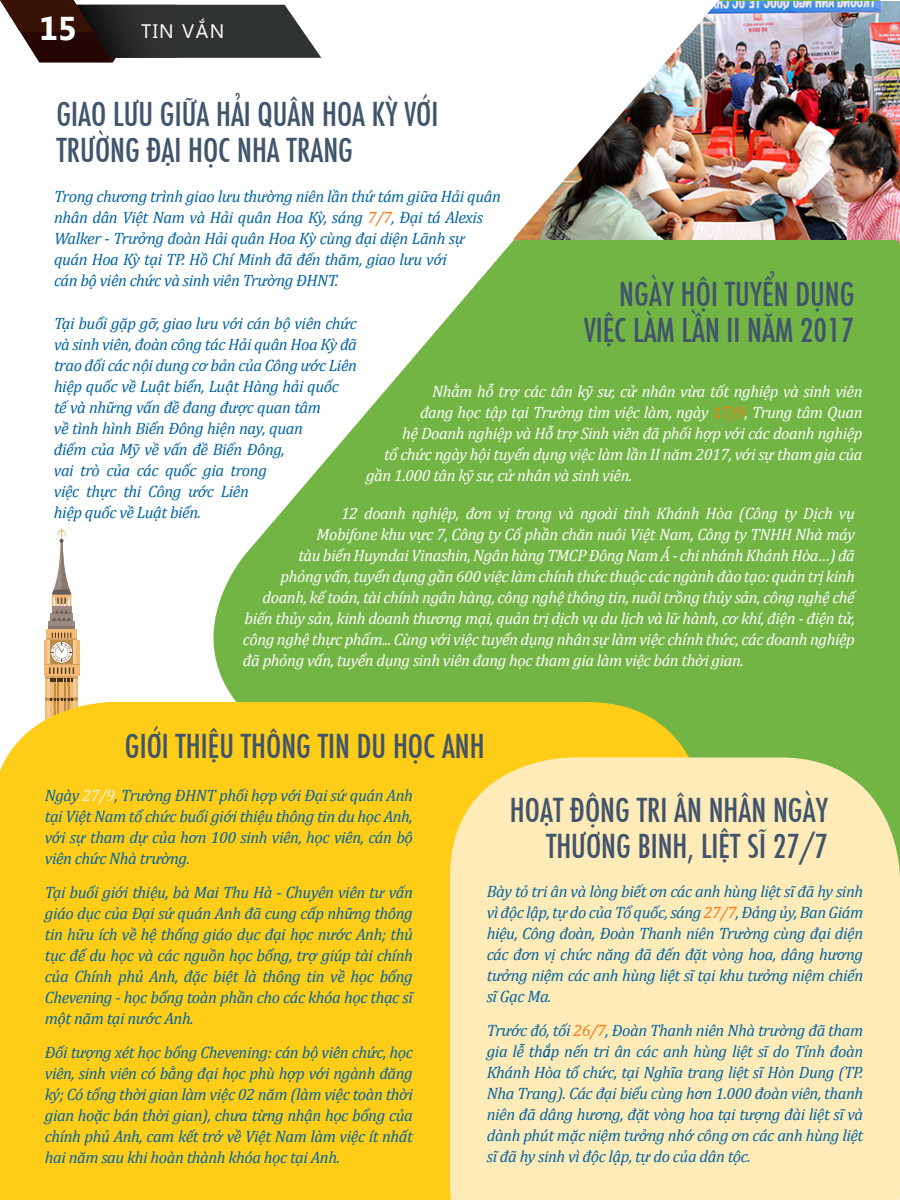
<style>
.page{position:relative;width:900px;height:1200px;background:#fff}
.page>*{position:absolute;margin:0;border:0;box-sizing:border-box;transform-origin:0 0}
.t1{font:36px/36px "SFU Function Condensed";color:#40546b;text-align:right}
.t2{font:700 33px "Segoe UI";color:#fff}
.t3{font:19.5px "Segoe UI";letter-spacing:.075em;color:#fff}
.t4{font:italic 16.5px/21px "Cambria";letter-spacing:-.025em;color:#0064a4;text-align:justify}
.t5{font:italic 16.5px "Cambria";letter-spacing:-.025em;color:#fff}
.s1{color:#f97712}
.s2{color:#f2f2f2}
</style>
<div class="page">
<svg style="left:216px;top:0;width:684px;height:758px;background:#83bd5a"></svg>
<svg style="left:0;top:0;width:321px;height:63px"></svg>
<div style="left:213px;top:255px;width:343px;height:407px;background:#73b545"></div>
<img style="left:213px;top:197px;width:320px;height:445px">
<img style="left:514px;top:1px;width:386px;height:243px">
<img style="left:366px;top:0;width:353px;height:239px">
<div style="left:44px;top:640px;width:36px;height:36px;background:#f2ba73"></div>
<div style="left:47px;top:629px;width:30px;height:11px;background:#f2ba73"></div>
<div style="left:49px;top:621px;width:26px;height:8px;background:#9c8a80"></div>
<div style="left:50px;top:614px;width:23px;height:7px;background:#9c8a80"></div>
<hr style="left:44px;top:664px;width:36px;height:1px;background:#d1a363">
<hr style="left:49px;top:626px;width:26px;height:3px;background:#87786e">
<hr style="left:50px;top:619px;width:23px;height:2px;background:#87786e">
<svg style="left:52px;top:527px;width:19px;height:94px"></svg>
<svg style="left:45px;top:633px;width:33px;height:69px"></svg>
<div style="left:0;top:702px;width:706px;height:498px;background:#ffcc17"></div>
<div style="left:450px;top:758px;width:450px;height:442px;background:#ffebb8"></div>
<div style="left:512px;top:240px;width:388px;height:15px;background:#73b545;border-radius:6px"></div>
<h2 class="t2" style="left:39px;top:5px;width:39px">15</h2>
<p class="t3" style="left:141px;top:18px;width:85px">TIN VẮN</p>
<h1 class="t1" style="left:56px;top:93px;width:383px;text-align:left">GIAO LƯU GIỮA HẢI QUÂN HOA KỲ VỚ I<br>TRƯỜ NG ĐẠI HỌC NHA TRANG</h1>
<p class="t4" style="left:54px;top:185px;width:449px;text-align:left">Trong chương trình giao lưu thường niên lần thứ tám giữa Hải quân nhân dân Việt Nam và Hải quân Hoa Kỳ, sáng <span class="s1">7/7</span>, Đại tá Alexis Walker - Trưởng đoàn Hải quân Hoa Kỳ cùng đại diện Lãnh sự quán Hoa Kỳ tạ i TP. Hồ Chí Minh đã đến thăm, giao lưu với<br>cán bộ viên chức và sinh viên Trường ĐHNT.</p>
<h1 class="t1" style="left:584px;top:272px;width:272px">NGÀY HỘI TUYỂN DỤNG<br>VIỆC LÀM LẦN II NĂM 2017</h1>
<p class="t4" style="left:54px;top:312px;width:305px;text-align:left">Tại buổi gặp gỡ, giao lưu với cán bộ viên chức và sinh viên, đoàn công tác Hải quân Hoa Kỳ đã trao đổi các nội dung cơ bản của Công ước Liên hiệp quốc về Luật biển, Luật Hàng hải quốc tế và những vấn đề đang được quan tâm<br>về tình hình Biển Đông hiện nay, quan<br>điểm của Mỹ về vấn đề Biển Đông,<br>vai trò của các quốc gia trong<br>việc thực thi Công ước Liên<br>hiệp quốc về Luật biển.</p>
<p class="t5" style="left:432px;top:380px;width:432px">Nhằm hỗ trợ các tân kỹ sư, cử nhân vừa tốt nghiệp và sinh viên</p>
<p class="t5" style="left:420px;top:401px;width:444px">đang học tập tại Trường tìm việc làm, ngày <span class="s1">17/9</span>, Trung tâm Quan</p>
<p class="t5" style="left:402px;top:422px;width:462px">hệ Doanh nghiệp và Hỗ trợ Sinh viên đã phối hợp với các doanh nghiệp</p>
<p class="t5" style="left:384px;top:443px;width:480px">tổ chức ngày hội tuyển dụng việc làm lần II năm 2017, với sự tham gia của</p>
<p class="t5" style="left:366px;top:464px;width:268px">gần 1.000 tân kỹ sư, cử nhân và sinh viên.</p>
<p class="t5" style="left:341px;top:502px;width:515px">12 doanh nghiệp, đơn vị trong và ngoài tỉnh Khánh Hòa (Công ty Dịch vụ</p>
<p class="t5" style="left:316px;top:523px;width:540px">Mobifone khu vực 7, Công ty Cổ phần chăn nuôi Việt Nam, Công ty TNHH Nhà máy</p>
<p class="t5" style="left:298px;top:544px;width:558px">tàu biển Huyndai Vinashin, Ngân hàng TMCP Đông Nam Á - chi nhánh Khánh Hòa…) đã</p>
<p class="t5" style="left:280px;top:565px;width:576px">phỏng vấn, tuyển dụng gần 600 việc làm chính thức thuộc các ngành đào tạo: quản trị kinh</p>
<p class="t5" style="left:263px;top:586px;width:596px">doanh, kế toán, tài chính ngân hàng, công nghệ thông tin, nuôi trồng thủy sản, công nghệ chế</p>
<p class="t5" style="left:244px;top:607px;width:612px">biến thủy sản, kinh doanh thương mại, quản trị dịch vụ du lịch và lữ hành, cơ khí, điện - điện tử,</p>
<p class="t5" style="left:243px;top:628px;width:613px">công nghệ thực phẩm... Cùng với việc tuyển dụng nhân sự làm việc chính thức, các doanh nghiệp</p>
<p class="t5" style="left:243px;top:649px;width:502px">đã phỏng vấn, tuyển dụng sinh viên đang học tham gia làm việc bán thời gian.</p>
<h1 class="t1" style="left:125px;top:724px;width:361px">GIỚI THIỆU THÔNG TIN DU HỌC ANH</h1>
<p class="t4" style="left:45px;top:785px;width:370px">Ngày <span class="s2">27/9</span>, Trường ĐHNT phối hợp với Đại sứ quán Anh tại Việt Nam tổ chức buổi giới thiệu thông tin du học Anh, với sự tham dự của hơn 100 sinh viên, học viên, cán bộ viên chức Nhà trường.</p>
<p class="t4" style="left:45px;top:881px;width:371px">Tại buổi giới thiệu, bà Mai Thu Hà - Chuyên viên tư vấn giáo dục của Đại sứ quán Anh đã cung cấp những thông tin hữu ích về hệ thống giáo dục đại học nước Anh; thủ tục để du học và các nguồn học bổng, trợ giúp tài chính của Chính phủ Anh, đặc biệt là thông tin về học bổng Chevening - học bổng toàn phần cho các khóa học thạc sĩ một năm tại nước Anh.</p>
<p class="t4" style="left:45px;top:1041px;width:370px">Đối tượng xét học bổng Chevening: cán bộ viên chức, học viên, sinh viên có bằng đại học phù hợp với ngành đăng ký; Có tổng thời gian làm việc 02 năm (làm việc toàn thời gian hoặc bán thời gian), chưa từng nhận học bổng của chính phủ Anh, cam kết trở về Việt Nam làm việc ít nhất hai năm sau khi hoàn thành khóa học tại Anh.</p>
<h1 class="t1" style="left:510px;top:788px;width:320px">HOẠT ĐỘNG TRI ÂN NHÂN NGÀY<br>THƯƠNG BINH, LIỆT SĨ 27/7</h1>
<p class="t4" style="left:487px;top:881px;width:378px">Bày tỏ tri ân và lòng biết ơn các anh hùng liệt sĩ đã hy sinh vì độc lập, tự do của Tổ quốc, sáng <span class="s1">27/7</span>, Đảng ủy, Ban Giám hiệu, Công đoàn, Đoàn Thanh niên Trường cùng đại diện các đơn vị chức năng đã đến đặt vòng hoa, dâng hương tưởng niệm các anh hùng liệt sĩ tại khu tưởng niệm chiến sĩ Gạc Ma.</p>
<p class="t4" style="left:487px;top:1019px;width:378px">Trước đó, tối <span class="s1">26/7</span>, Đoàn Thanh niên Nhà trường đã tham gia lễ thắp nến tri ân các anh hùng liệt sĩ do Tỉnh đoàn Khánh Hòa tổ chức, tại Nghĩa trang liệt sĩ Hòn Dung (TP.<br>Nha Trang). Các đại biểu cùng hơn 1.000 đoàn viên, thanh niên đã dâng hương, đặt vòng hoa tại tượng đài liệt sĩ và dành phút mặc niệm tưởng nhớ công ơn các anh hùng liệt sĩ đã hy sinh vì độc lập, tự do của dân tộc.</p>
</div>
